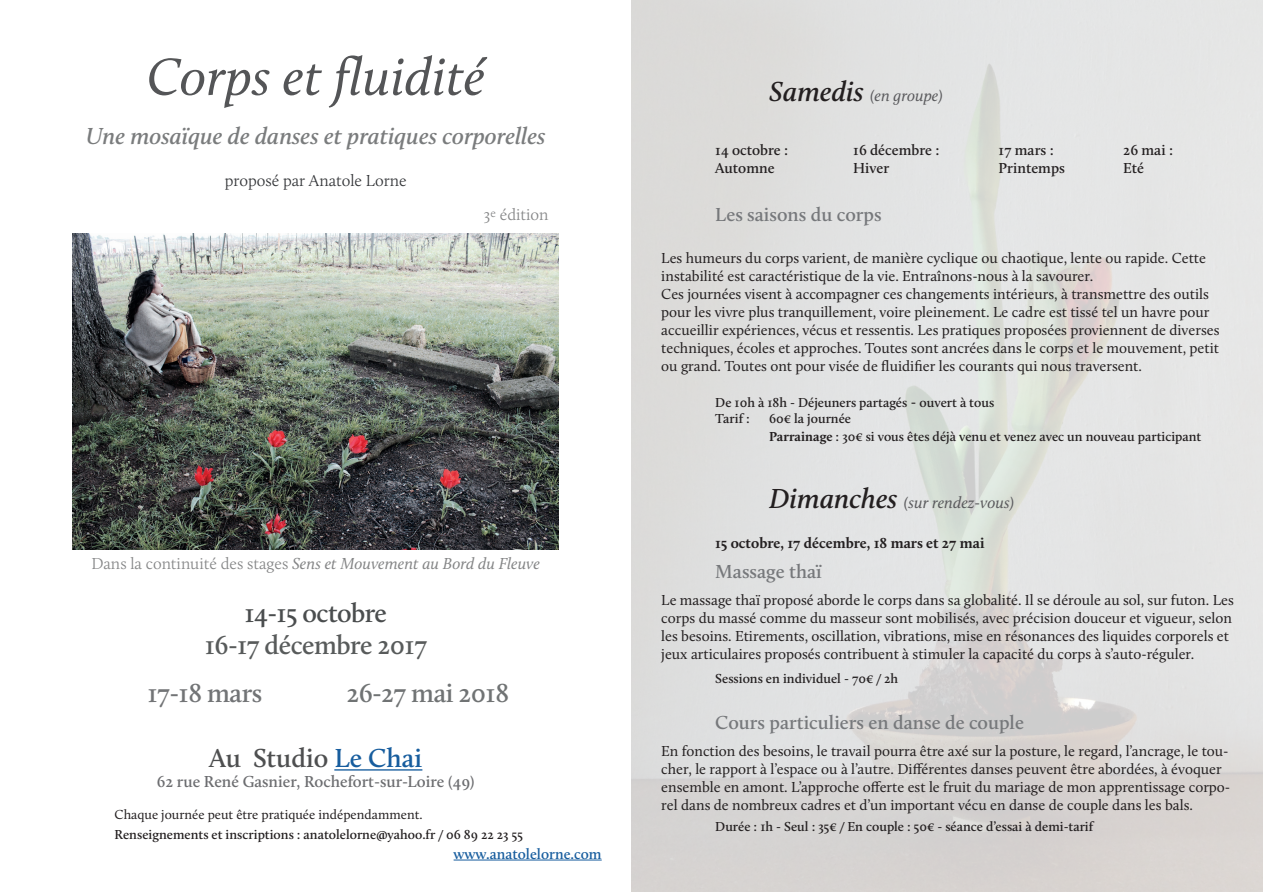
<style>
.page{position:relative;width:1263px;height:893px;background:#fff}
.page>*{position:absolute;margin:0;border:0;box-sizing:border-box;transform-origin:0 0}
.t1{font:italic 54px "Calluna";color:#545557}
.t2{font:600 27px "Calluna";letter-spacing:-.02em;color:#585b5b}
.t3{font:600 27px "Calluna";color:#4e4f50}
.t4{font:600 27px "Calluna";letter-spacing:-.02em;color:#4a4d4e}
.t5{font:600 27px "Calluna";letter-spacing:-.02em;color:#707374}
.t6{font:600 27px "Calluna";letter-spacing:-.02em;color:#727476}
.t7{font:italic 600 24px "Calluna";color:#7a7c7d}
.t8{font:600 19.5px "Calluna";color:#76787b}
.t9{font:italic 16.5px "Calluna";color:#848586}
.t10{font:italic 16.5px "Calluna";color:#5a5a5d}
.t11{font:600 16.5px "Calluna";color:#6c6d70}
.t12{font:300 16.5px "Calluna";color:#333538}
.t13{font:300 16.5px "Calluna";color:#848586}
.t14{font:15px/18px "Calluna";color:#231f20}
.t15{font:600 15px "Calluna";color:#231f20}
.t16{font:700 15px "Calluna";color:#231f20}
.t17{font:600 15px "Calluna";color:#175d9e}
.t18{font:600 13.5px/16.2px "Calluna";color:#231f20}
.t19{font:13.5px "Calluna";color:#231f20}
.s1{font-weight:300;font-style:normal}
.s2{color:#175d9e}
.s3{font-weight:600;font-size:28.5px;color:#231f20}
.s4{font-size:15px}
.s5{font-weight:700}
</style>
<div class="page">
<hr style="left:454px;top:860px;width:148px;height:1px;background:#175d9e">
<hr style="left:334px;top:769px;width:88px;height:2px;background:#175d9e">
<img style="left:73px;top:233px;width:486px;height:316px">
<h1 class="t1" style="left:146px;top:44px;width:340px">Corps et fluidité</h1>
<h3 class="t7" style="left:86px;top:121px;width:461px">Une mosaïque de danses et pratiques corporelles</h3>
<p class="t12" style="left:225px;top:170px;width:183px">proposé par Anatole Lorne</p>
<p class="t13" style="left:484px;top:205px;width:66px">3<sup>e</sup> édition</p>
<p class="t9" style="left:91px;top:553px;width:450px"><span class="s1">Dans la continuité des stages</span> Sens et Mouvement au Bord du Fleuve</p>
<h2 class="t4" style="left:244px;top:596px;width:144px">14-15 octobre</h2>
<h2 class="t2" style="left:205px;top:628px;width:224px">16-17 décembre 2017</h2>
<h2 class="t6" style="left:147px;top:677px;width:116px">17-18 mars</h2>
<h2 class="t5" style="left:347px;top:677px;width:164px">26-27 mai 2018</h2>
<h2 class="t3" style="left:209px;top:742px;width:215px">Au Studio <span class="s2">Le Chai</span></h2>
<p class="t11" style="left:157px;top:771px;width:319px">62 rue René Gasnier, Rochefort-sur-Loire (49)</p>
<p class="t19" style="left:115px;top:806px;width:309px">Chaque journée peut être pratiquée indépendamment.</p>
<p class="t18" style="left:115px;top:826px;width:410px">Renseignements et inscriptions : anatolelorne@yahoo.fr / 06 89 22 23 55</p>
<p class="t17" style="left:454px;top:844px;width:150px">www.anatolelorne.com</p>
<p class="t10" style="left:769px;top:86px;width:175px"><span class="s3">Samedis</span> (en groupe)</p>
<p class="t15" style="left:715px;top:141px;width:75px">14 octobre :</p>
<p class="t15" style="left:853px;top:141px;width:88px">16 décembre :</p>
<p class="t15" style="left:999px;top:141px;width:57px">17 mars :</p>
<p class="t15" style="left:1123px;top:141px;width:51px">26 mai :</p>
<p class="t15" style="left:715px;top:159px;width:61px">Automne</p>
<p class="t15" style="left:853px;top:159px;width:38px">Hiver</p>
<p class="t15" style="left:999px;top:159px;width:68px">Printemps</p>
<p class="t15" style="left:1123px;top:159px;width:22px">Eté</p>
<h3 class="t8" style="left:715px;top:203px;width:168px">Les saisons du corps</h3>
<p class="t14" style="left:661px;top:249px;width:560px">Les humeurs du corps varient, de manière cyclique ou chaotique, lente ou rapide. Cette instabilité est caractéristique de la vie. Entraînons-nous à la savourer.<br>Ces journées visent à accompagner ces changements intérieurs, à transmettre des outils pour les vivre plus tranquillement, voire pleinement. Le cadre est tissé tel un havre pour accueillir expériences, vécus et ressentis. Les pratiques proposées proviennent de diverses techniques, écoles et approches. Toutes sont ancrées dans le corps et le mouvement, petit ou grand. Toutes ont pour visée de fluidifier les courants qui nous traversent.</p>
<p class="t18" style="left:715px;top:394px;width:280px">De 10h à 18h - Déjeuners partagés <span class="s4">-</span> ouvert à tous<br>Tarif :</p>
<p class="t18" style="left:769px;top:409px;width:434px;line-height:18px">60€ la journée<br><span class="s5">Parrainage</span> : 30€ si vous êtes déjà venu et venez avec un nouveau participant</p>
<p class="t10" style="left:769px;top:492px;width:246px"><span class="s3">Dimanches</span> (sur rendez-vous)</p>
<p class="t16" style="left:715px;top:534px;width:271px">15 octobre, 17 décembre, 18 mars et 27 mai</p>
<h3 class="t8" style="left:715px;top:560px;width:108px">Massage thaï</h3>
<p class="t14" style="left:661px;top:591px;width:574px">Le massage thaï proposé aborde le corps dans sa globalité. Il se déroule au sol, sur futon. Les corps du massé comme du masseur sont mobilisés, avec précision douceur et vigueur, selon les besoins. Etirements, oscillation, vibrations, mise en résonances des liquides corporels et jeux articulaires proposés contribuent à stimuler la capacité du corps à s’auto-réguler.</p>
<p class="t18" style="left:715px;top:670px;width:184px">Sessions en individuel - 70€ / 2h</p>
<h3 class="t8" style="left:715px;top:711px;width:310px">Cours particuliers en danse de couple</h3>
<p class="t14" style="left:661px;top:742px;width:571px">En fonction des besoins, le travail pourra être axé sur la posture, le regard, l’ancrage, le tou&shy;cher, le rapport à l’espace ou à l’autre. Différentes danses peuvent être abordées, à évoquer ensemble en amont. L’approche offerte est le fruit du mariage de mon apprentissage corpo&shy;rel dans de nombreux cadres et d’un important vécu en danse de couple dans les bals.</p>
<p class="t18" style="left:715px;top:818px;width:380px">Durée : 1h - Seul : 35€ / En couple : 50€ - séance d’essai à demi-tarif</p>
</div>
